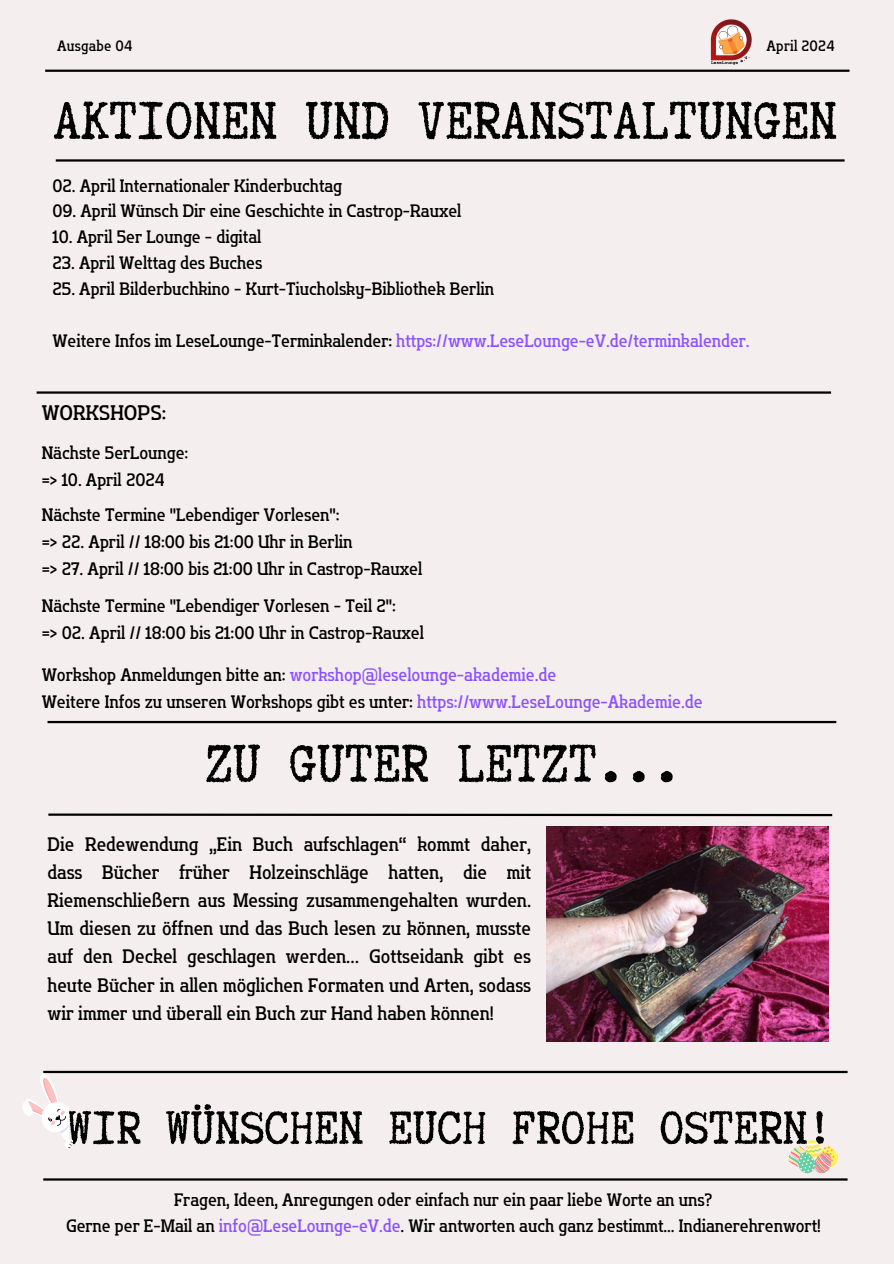
<style>
.page{position:relative;width:894px;height:1264px;background:#fff}
.page>*{position:absolute;margin:0;border:0;box-sizing:border-box;transform-origin:0 0}
.t1{font:63px "Truetypewriter Polygl OTT";color:#000}
.t2{font:55.5px "Truetypewriter Polygl OTT";color:#000}
.t3{font:21.15px "Flatory Slab 500 Semi Cond";color:#000}
.t4{font:19.5px/28.2px "Flatory Slab 500 Semi Cond";color:#000;text-align:justify}
.t5{font:18px/26.5px "Flatory Slab 500 Semi Cond";color:#000}
.t6{font:18px "Flatory Slab 500 Semi Cond";color:#8c52ff}
.t7{font:15px "Flatory Slab 500 Semi Cond";letter-spacing:.015em;color:#000}
.s1{color:#000}
.s2{color:#8c52ff}
</style>
<div class="page">
<div style="left:0;top:0;width:893px;height:1263px;background:#f4efee"></div>
<hr style="left:56px;top:159px;width:788px;height:3px;background:#000">
<img style="left:710px;top:20px;width:42px;height:45px">
<hr style="left:37px;top:391px;width:793px;height:3px;background:#000">
<hr style="left:45px;top:70px;width:804px;height:2px;background:#000">
<hr style="left:43px;top:1178px;width:804px;height:2px;background:#000">
<hr style="left:43px;top:1070px;width:804px;height:3px;background:#000">
<svg style="left:23px;top:1071px;width:50px;height:78px"></svg>
<svg style="left:788px;top:1140px;width:50px;height:34px"></svg>
<hr style="left:48px;top:813px;width:784px;height:3px;background:#000">
<hr style="left:47px;top:721px;width:789px;height:2px;background:#000">
<img style="left:546px;top:826px;width:282px;height:215px">
<p class="t7" style="left:57px;top:37px;width:77px">Ausgabe 04</p>
<p class="t7" style="left:766px;top:37px;width:69px">April 2024</p>
<h1 class="t1" style="left:53px;top:88px;width:785px">AKTIONEN UND VERANSTALTUNGEN</h1>
<p class="t5" style="left:52px;top:172px;width:291px">02. April Internationaler Kinderbuchtag</p>
<p class="t5" style="left:52px;top:198px;width:410px">09. April Wünsch Dir eine Geschichte in Castrop-Rauxel</p>
<p class="t5" style="left:52px;top:224px;width:210px">10. April 5er Lounge - digital</p>
<p class="t5" style="left:52px;top:250px;width:211px">23. April Welttag des Buches</p>
<p class="t5" style="left:52px;top:275px;width:443px">25. April Bilderbuchkino - Kurt-Tiucholsky-Bibliothek Berlin</p>
<p class="t6" style="left:52px;top:330px;width:698px"><span class="s1">Weitere Infos im LeseLounge-Terminkalender:</span> https://www.LeseLounge-eV.de/terminkalender.</p>
<p class="t3" style="left:42px;top:401px;width:126px">WORKSHOPS:</p>
<p class="t5" style="left:42px;top:439px;width:148px">Nächste 5erLounge: =&gt; 10. April 2024</p>
<p class="t5" style="left:42px;top:502px;width:382px">Nächste Termine "Lebendiger Vorlesen":<br>=&gt; 22. April // 18:00 bis 21:00 Uhr in Berlin<br>=&gt; 27. April // 18:00 bis 21:00 Uhr in Castrop-Rauxel</p>
<p class="t5" style="left:42px;top:593px;width:383px">Nächste Termine "Lebendiger Vorlesen - Teil 2":<br>=&gt; 02. April // 18:00 bis 21:00 Uhr in Castrop-Rauxel</p>
<p class="t5" style="left:42px;top:661px;width:662px">Workshop Anmeldungen bitte an: <span class="s2">workshop@leselounge-akademie.de<br></span>Weitere Infos zu unseren Workshops gibt es unter: <span class="s2">https://www.LeseLounge-Akademie.de</span></p>
<h1 class="t1" style="left:205px;top:730px;width:477px">ZU GUTER LETZT...</h1>
<p class="t4" style="left:47px;top:830px;width:485px">Die Redewendung „Ein Buch aufschlagen“ kommt daher, dass Bücher früher Holzeinschläge hatten, die mit Riemenschließern aus Messing zusammengehalten wurden.<br>Um diesen zu öffnen und das Buch lesen zu können, musste auf den Deckel geschlagen werden… Gottseidank gibt es heute Bücher in allen möglichen Formaten und Arten, sodass wir immer und überall ein Buch zur Hand haben können!</p>
<h2 class="t2" style="left:67px;top:1098px;width:766px">WIR WÜNSCHEN EUCH FROHE OSTERN!</h2>
<p class="t5" style="left:66px;top:1186px;width:755px;line-height:25.8px;text-align:center">Fragen, Ideen, Anregungen oder einfach nur ein paar liebe Worte an uns?<br>Gerne per E-Mail an <span class="s2">info@LeseLounge-eV.de</span>. Wir antworten auch ganz bestimmt... Indianerehrenwort!</p>
</div>
